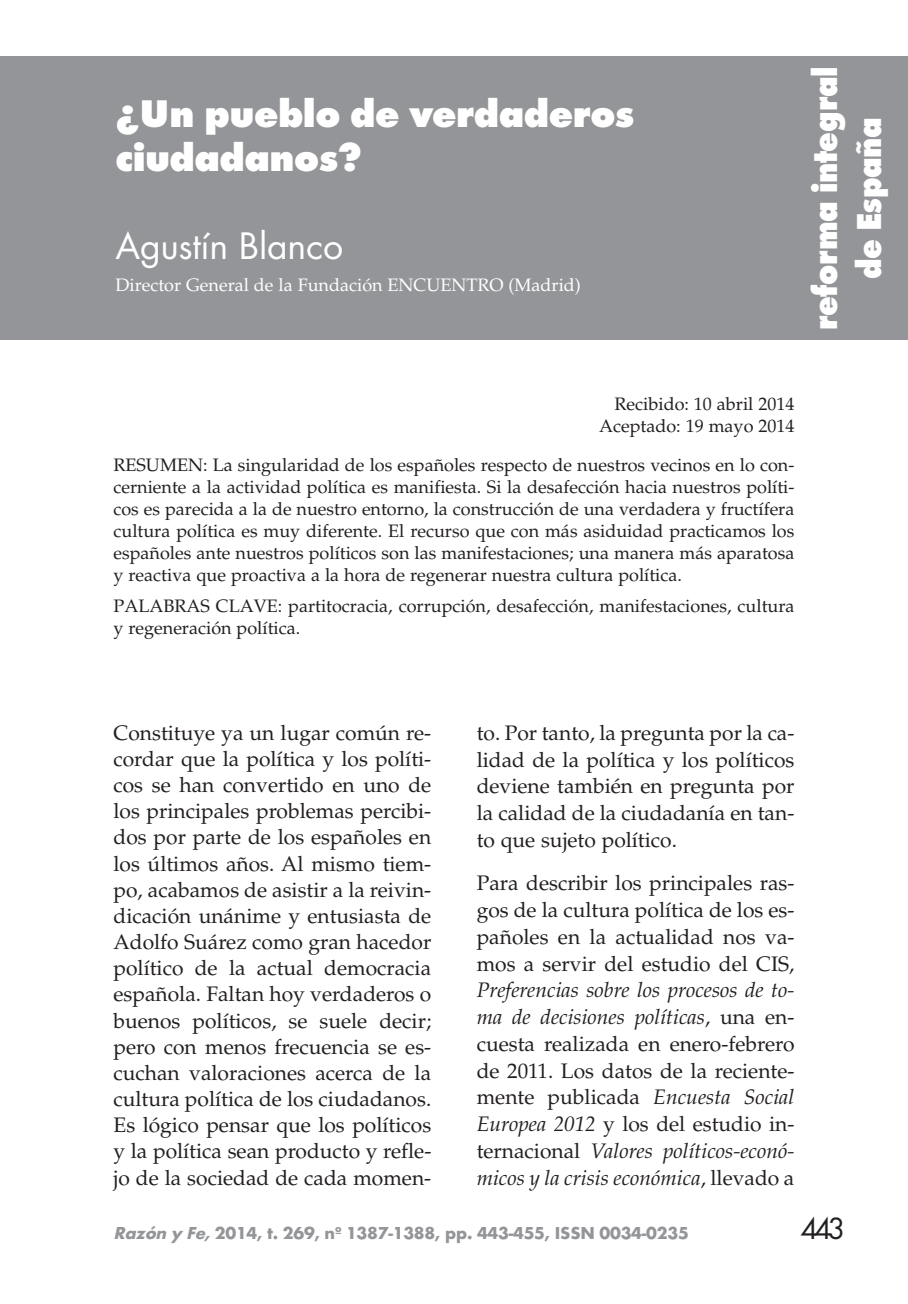
<style>
.page{position:relative;width:908px;height:1304px;background:#fff}
.page>*{position:absolute;margin:0;border:0;box-sizing:border-box;transform-origin:0 0}
.t1{font:800 40px/44px "Futura T";letter-spacing:-.015em;color:#fff}
.t2{font:40px "Futura T";letter-spacing:-.01em;color:#fff}
.t3{font:800 36px/44px "Futura T";letter-spacing:-.015em;color:#fff;text-align:center;scale:.9 1}
.t4{font:32px "Futura T";color:#231f20}
.t5{font:21px/26.2px "Palatino";color:#231f20;text-align:justify}
.t6{font:italic 21px/26.8px "Palatino";color:#231f20;text-align:justify}
.t7{font:18px/22px "Palatino";color:#231f20;text-align:right}
.t8{font:700 18px "Futura T";letter-spacing:-.01em;color:#939598}
.t9{font:18px "Palatino";color:#fff}
.s1{font-style:normal}
.s2{font-style:italic}
</style>
<div class="page">
<div style="left:0;top:57px;width:907px;height:283px;background:#939598"></div>
<h1 class="t1" style="left:115px;top:95px;width:520px">¿Un pueblo de verdaderos ciudadanos?</h1>
<h1 class="t2" style="left:115px;top:230px;width:229px">Agustín Blanco</h1>
<p class="t9" style="left:115px;top:278px;width:467px">Director General de la Fundación ENCUENTRO (Madrid)</p>
<h2 class="t3" style="left:805px;top:330px;width:295px;rotate:-90deg">reforma integral de España</h2>
<p class="t7" style="left:599px;top:395px;width:197px">Recibido: 10 abril 2014<br>Aceptado: 19 mayo 2014</p>
<p class="t7" style="left:113px;top:456px;width:682px;text-align:justify">RESUMEN: La singularidad de los españoles respecto de nuestros vecinos en lo con&shy;cerniente a la actividad política es manifiesta. Si la desafección hacia nuestros políti&shy;cos es parecida a la de nuestro entorno, la construcción de una verdadera y fructífera cultura política es muy diferente. El recurso que con más asiduidad practicamos los españoles ante nuestros políticos son las manifestaciones; una manera más aparatosa y reactiva que proactiva a la hora de regenerar nuestra cultura política.</p>
<p class="t7" style="left:113px;top:597px;width:682px;text-align:left">PALABRAS CLAVE: partitocracia, corrupción, desafección, manifestaciones, cultura y regeneración política.</p>
<p class="t5" style="left:113px;top:722px;width:319px">Constituye ya un lugar común re&shy;cordar que la política y los políti&shy;cos se han convertido en uno de los principales problemas percibi&shy;dos por parte de los españoles en los últimos años. Al mismo tiem&shy;po, acabamos de asistir a la reivin&shy;dicación unánime y entusiasta de Adolfo Suárez como gran hacedor político de la actual democracia española. Faltan hoy verdaderos o buenos políticos, se suele decir; pero con menos frecuencia se es&shy;cuchan valoraciones acerca de la cultura política de los ciudadanos.<br>Es lógico pensar que los políticos y la política sean producto y refle&shy;jo de la sociedad de cada momen-</p>
<p class="t5" style="left:476px;top:722px;width:319px;line-height:26.8px">to. Por tanto, la pregunta por la ca&shy;lidad de la política y los políticos deviene también en pregunta por la calidad de la ciudadanía en tan&shy;to que sujeto político.</p>
<p class="t5" style="left:476px;top:872px;width:319px;line-height:26.8px">Para describir los principales ras&shy;gos de la cultura política de los es&shy;pañoles en la actualidad nos va&shy;mos a servir del estudio del CIS,</p>
<p class="t6" style="left:476px;top:979px;width:319px">Preferencias sobre los procesos de to&shy;ma de decisiones políticas<span class="s1">, una en&shy;cuesta realizada en enero-febrero de 2011. Los datos de la reciente&shy;mente publicada</span> Encuesta Social Europea 2012 <span class="s1">y los del estudio in&shy;ternacional</span> Valores políticos-econó&shy;micos y la crisis económica<span class="s1">, llevado a</span></p>
<p class="t8" style="left:113px;top:1226px;width:576px"><span class="s2">Razón y Fe,</span>2014, t. 269, nº 1387-1388, pp. 443-455, ISSN 0034-0235</p>
<h3 class="t4" style="left:799px;top:1216px;width:47px">443</h3>
</div>
